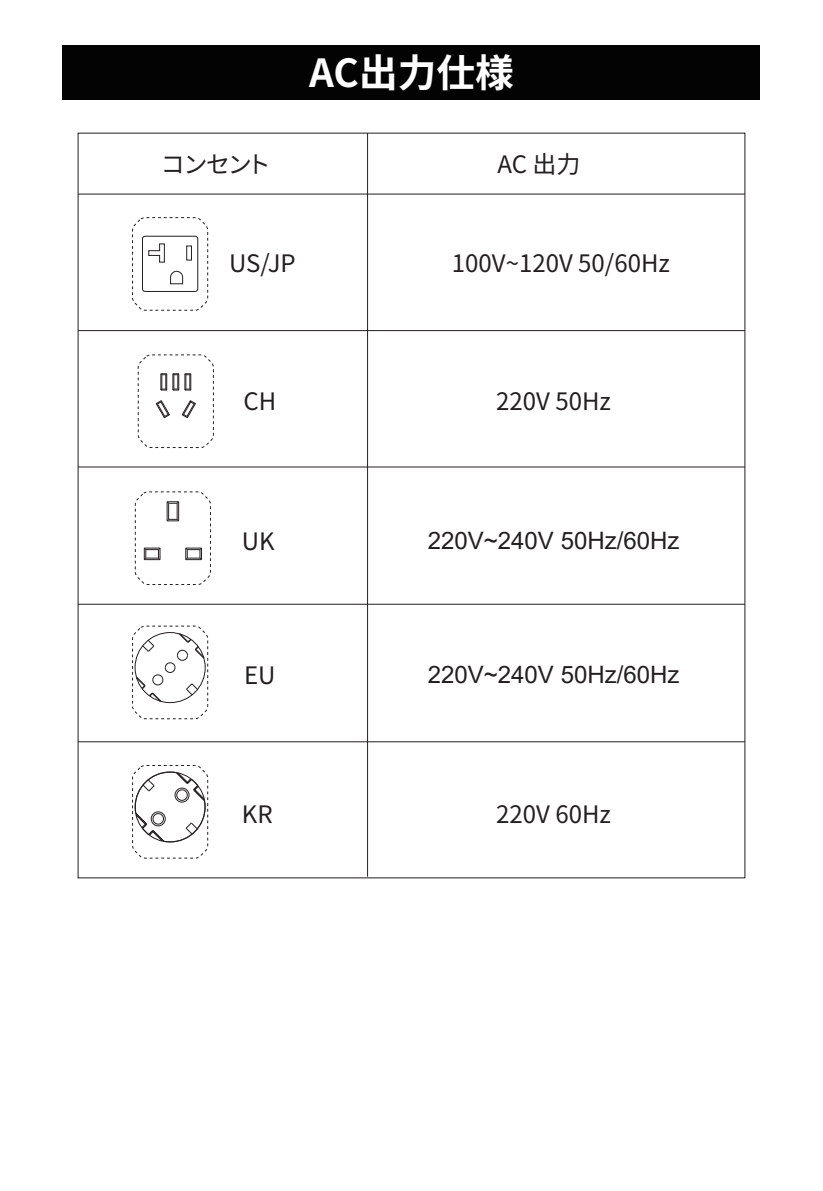
<style>
.page{position:relative;width:823px;height:1191px;background:#fff}
.page>*{position:absolute;margin:0;border:0;box-sizing:border-box;transform-origin:0 0}
.t1{font:700 38.6px "Source Han Sans CN";color:#fff}
.t2{font:24px "Source Han Sans CN";color:#231f20}
.t3{font:24px "Arial";color:#231f20}
</style>
<div class="page">
<div style="left:63px;top:45px;width:696px;height:55px;background:#030303"></div>
<hr style="left:367px;top:133px;width:1px;height:743px;background:#231f20">
<hr style="left:78px;top:330px;width:666px;height:1px;background:#231f20">
<hr style="left:78px;top:194px;width:666px;height:1px;background:#231f20">
<hr style="left:78px;top:466px;width:666px;height:1px;background:#231f20">
<hr style="left:78px;top:604px;width:666px;height:1px;background:#231f20">
<svg style="left:132px;top:625px;width:76px;height:94px"></svg>
<svg style="left:134px;top:491px;width:77px;height:94px"></svg>
<hr style="left:78px;top:741px;width:666px;height:1px;background:#231f20">
<svg style="left:132px;top:765px;width:76px;height:94px"></svg>
<svg style="left:137px;top:354px;width:77px;height:94px"></svg>
<svg style="left:132px;top:217px;width:76px;height:94px"></svg>
<div style="left:142px;top:236px;width:56px;height:55px;border:1px solid #231f20;border-radius:3px"></div>
<h1 class="t1" style="left:309px;top:52px;width:206px">AC出力仕様</h1>
<p class="t2" style="left:161px;top:150px;width:111px">コンセント</p>
<p class="t2" style="left:497px;top:150px;width:84px">AC 出力</p>
<p class="t2" style="left:229px;top:250px;width:68px">US/JP</p>
<p class="t2" style="left:451px;top:250px;width:219px">100V~120V 50/60Hz</p>
<p class="t2" style="left:243px;top:388px;width:34px">CH</p>
<p class="t2" style="left:496px;top:388px;width:116px">220V 50Hz</p>
<p class="t2" style="left:242px;top:527px;width:34px">UK</p>
<p class="t3" style="left:427px;top:524px;width:253px">220V~240V 50Hz/60Hz</p>
<p class="t2" style="left:244px;top:661px;width:33px">EU</p>
<p class="t3" style="left:427px;top:658px;width:253px">220V~240V 50Hz/60Hz</p>
<p class="t2" style="left:242px;top:801px;width:32px">KR</p>
<p class="t2" style="left:496px;top:801px;width:116px">220V 60Hz</p>
</div>
